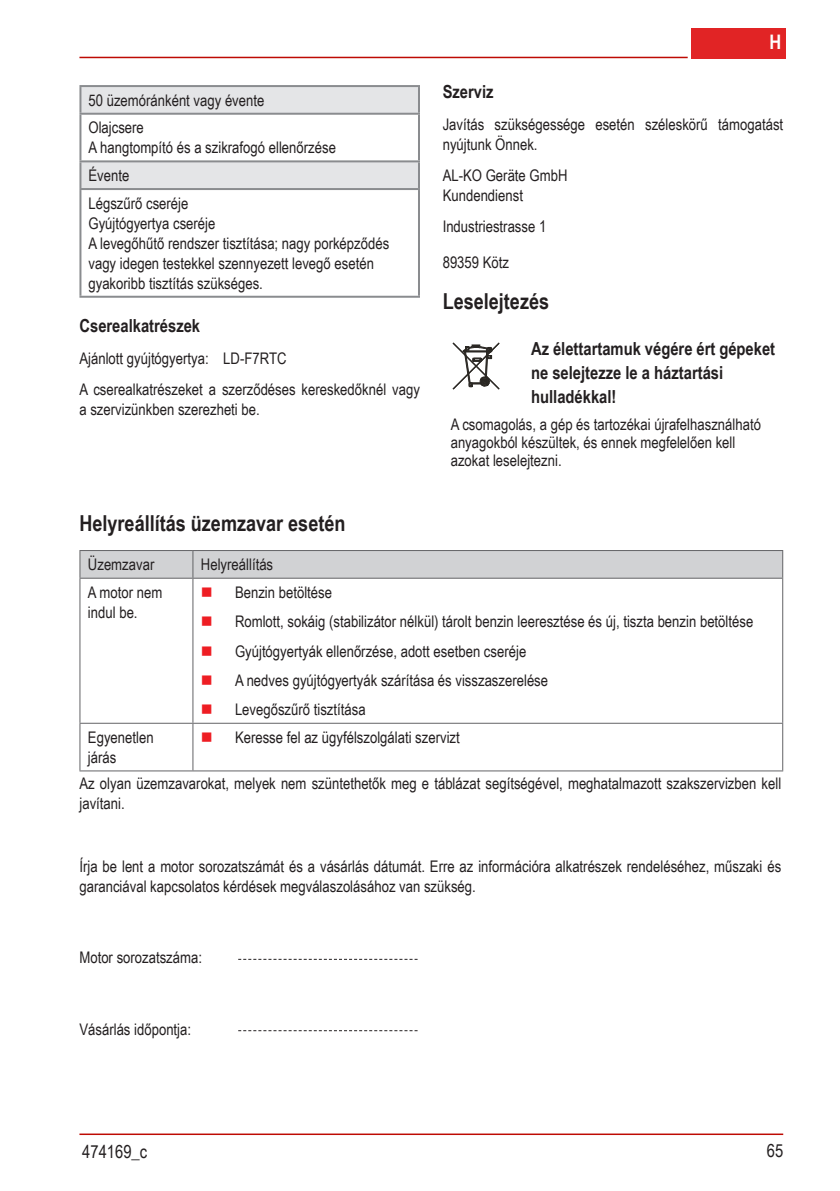
<style>
.page{position:relative;width:840px;height:1191px;background:#fff}
.page>*{position:absolute;margin:0;border:0;box-sizing:border-box;transform-origin:0 0}
.Überschrift_1{font:700 22px "Arial Narrow";color:#231f20}
.t1{font:700 20px "Arial Narrow";color:#fff}
.Hinweistext_Fett{font:700 18px/24px "Arial Narrow";color:#231f20}
.Überschrift_2{font:700 18px "Arial Narrow";color:#231f20}
.t2{font:18px "Arial Narrow";color:#231f20}
.Fließtext{font:16px/20px "Arial Narrow";color:#231f20}
.Tabellentext{font:16px/18px "Arial Narrow";color:#231f20}
</style>
<div class="page">
<div style="left:691px;top:28px;width:94px;height:30px;background:#e12425"></div>
<hr style="left:79px;top:57px;width:608px;height:1px;background:#be0a03">
<hr style="left:79px;top:1133px;width:703px;height:2px;background:#be0a03">
<svg style="left:81px;top:87px;width:337px;height:101px"></svg>
<hr style="left:79px;top:87px;width:2px;height:26px;background:#8a8c8f">
<hr style="left:418px;top:87px;width:2px;height:26px;background:#8a8c8f">
<hr style="left:79px;top:85px;width:341px;height:2px;background:#8a8c8f">
<hr style="left:79px;top:115px;width:2px;height:45px;background:#8a8c8f">
<hr style="left:418px;top:115px;width:2px;height:45px;background:#8a8c8f">
<hr style="left:79px;top:113px;width:341px;height:2px;background:#8a8c8f">
<hr style="left:79px;top:162px;width:2px;height:26px;background:#8a8c8f">
<hr style="left:418px;top:162px;width:2px;height:26px;background:#8a8c8f">
<hr style="left:79px;top:160px;width:341px;height:2px;background:#8a8c8f">
<hr style="left:79px;top:190px;width:2px;height:106px;background:#8a8c8f">
<hr style="left:418px;top:190px;width:2px;height:106px;background:#8a8c8f">
<hr style="left:79px;top:188px;width:341px;height:2px;background:#8a8c8f">
<hr style="left:79px;top:296px;width:341px;height:2px;background:#8a8c8f">
<svg style="left:452px;top:343px;width:47px;height:46px"></svg>
<div style="left:79px;top:550px;width:703px;height:27px;background:#d1d2d4"></div>
<hr style="left:193px;top:550px;width:589px;height:1px;background:#636366">
<hr style="left:79px;top:578px;width:1px;height:144px;background:#636366">
<hr style="left:79px;top:577px;width:114px;height:1px;background:#636366">
<hr style="left:192px;top:578px;width:1px;height:144px;background:#636366">
<hr style="left:781px;top:578px;width:1px;height:144px;background:#636366">
<hr style="left:193px;top:577px;width:589px;height:1px;background:#636366">
<hr style="left:79px;top:723px;width:1px;height:47px;background:#636366">
<hr style="left:79px;top:722px;width:114px;height:1px;background:#636366">
<hr style="left:79px;top:770px;width:114px;height:1px;background:#636366">
<hr style="left:192px;top:723px;width:1px;height:47px;background:#636366">
<hr style="left:781px;top:723px;width:1px;height:47px;background:#636366">
<hr style="left:193px;top:722px;width:589px;height:1px;background:#636366">
<hr style="left:193px;top:770px;width:589px;height:1px;background:#636366">
<svg style="left:238px;top:958px;width:179px;height:1px"></svg>
<svg style="left:238px;top:1030px;width:179px;height:1px"></svg>
<p class="Fließtext" style="left:88px;top:89px;width:177px">50 üzemóránként vagy évente</p>
<p class="Fließtext" style="left:88px;top:117px;width:57px">Olajcsere</p>
<p class="Fließtext" style="left:88px;top:137px;width:249px">A hangtompító és a szikrafogó ellenőrzése</p>
<p class="Fließtext" style="left:88px;top:165px;width:42px">Évente</p>
<p class="Fließtext" style="left:88px;top:192px;width:101px">Légszűrő cseréje</p>
<p class="Fließtext" style="left:88px;top:212px;width:128px">Gyújtógyertya cseréje</p>
<p class="Fließtext" style="left:88px;top:232px;width:302px">A levegőhűtő rendszer tisztítása; nagy porképződés vagy idegen testekkel szennyezett levegő esetén gyakoribb tisztítás szükséges.</p>
<p class="Überschrift_2" style="left:79px;top:312px;width:122px">Cserealkatrészek</p>
<p class="Fließtext" style="left:79px;top:347px;width:208px">Ajánlott gyújtógyertya: LD-F7RTC</p>
<p class="Fließtext" style="left:79px;top:379px;width:342px">A cserealkatrészeket a szerződéses kereskedőknél vagy a szervizünkben szerezheti be.</p>
<p class="t1" style="left:769px;top:27px;width:13px">H</p>
<p class="Überschrift_2" style="left:442px;top:78px;width:52px">Szerviz</p>
<p class="Fließtext" style="left:442px;top:113px;width:342px">Javítás szükségessége esetén széleskörű támogatást nyújtunk Önnek.</p>
<p class="Fließtext" style="left:442px;top:165px;width:126px">AL-KO Geräte GmbH<br>Kundendienst</p>
<p class="Fließtext" style="left:442px;top:216px;width:105px">Industriestrasse 1</p>
<p class="Fließtext" style="left:442px;top:251px;width:68px">89359 Kötz</p>
<p class="Überschrift_1" style="left:442px;top:284px;width:108px">Leselejtezés</p>
<p class="Hinweistext_Fett" style="left:530px;top:335px;width:245px">Az élettartamuk végére ért gépeket ne selejtezze le a háztartási hulladékkal!</p>
<p class="Tabellentext" style="left:450px;top:415px;width:311px">A csomagolás, a gép és tartozékai újrafelhasználható anyagokból készültek, és ennek megfelelően kell azokat leselejtezni.</p>
<p class="Überschrift_1" style="left:79px;top:506px;width:267px">Helyreállítás üzemzavar esetén</p>
<p class="Fließtext" style="left:88px;top:554px;width:68px">Üzemzavar</p>
<p class="Fließtext" style="left:201px;top:554px;width:74px">Helyreállítás</p>
<p class="Fließtext" style="left:88px;top:581px;width:76px">A motor nem indul be.</p>
<p class="Fließtext" style="left:235px;top:581px;width:99px">Benzin betöltése</p>
<p class="Fließtext" style="left:235px;top:611px;width:519px">Romlott, sokáig (stabilizátor nélkül) tárolt benzin leeresztése és új, tiszta benzin betöltése</p>
<p class="Fließtext" style="left:235px;top:640px;width:292px">Gyújtógyertyák ellenőrzése, adott esetben cseréje</p>
<p class="Fließtext" style="left:235px;top:669px;width:314px">A nedves gyújtógyertyák szárítása és visszaszerelése</p>
<p class="Fließtext" style="left:235px;top:699px;width:132px">Levegőszűrő tisztítása</p>
<p class="Fließtext" style="left:88px;top:726px;width:67px">Egyenetlen járás</p>
<p class="Fließtext" style="left:235px;top:726px;width:226px">Keresse fel az ügyfélszolgálati szervizt</p>
<p class="Fließtext" style="left:79px;top:773px;width:703px">Az olyan üzemzavarokat, melyek nem szüntethetők meg e táblázat segítségével, meghatalmazott szakszervizben kell javítani.</p>
<p class="Fließtext" style="left:79px;top:855px;width:702px">Írja be lent a motor sorozatszámát és a vásárlás dátumát. Erre az információra alkatrészek rendeléséhez, műszaki és garanciával kapcsolatos kérdések megválaszolásához van szükség.</p>
<p class="Fließtext" style="left:79px;top:947px;width:124px">Motor sorozatszáma:</p>
<p class="Fließtext" style="left:79px;top:1018px;width:113px">Vásárlás időpontja:</p>
<p class="t2" style="left:82px;top:1138px;width:66px">474169_c</p>
<p class="t2" style="left:766px;top:1137px;width:18px">65</p>
</div>
